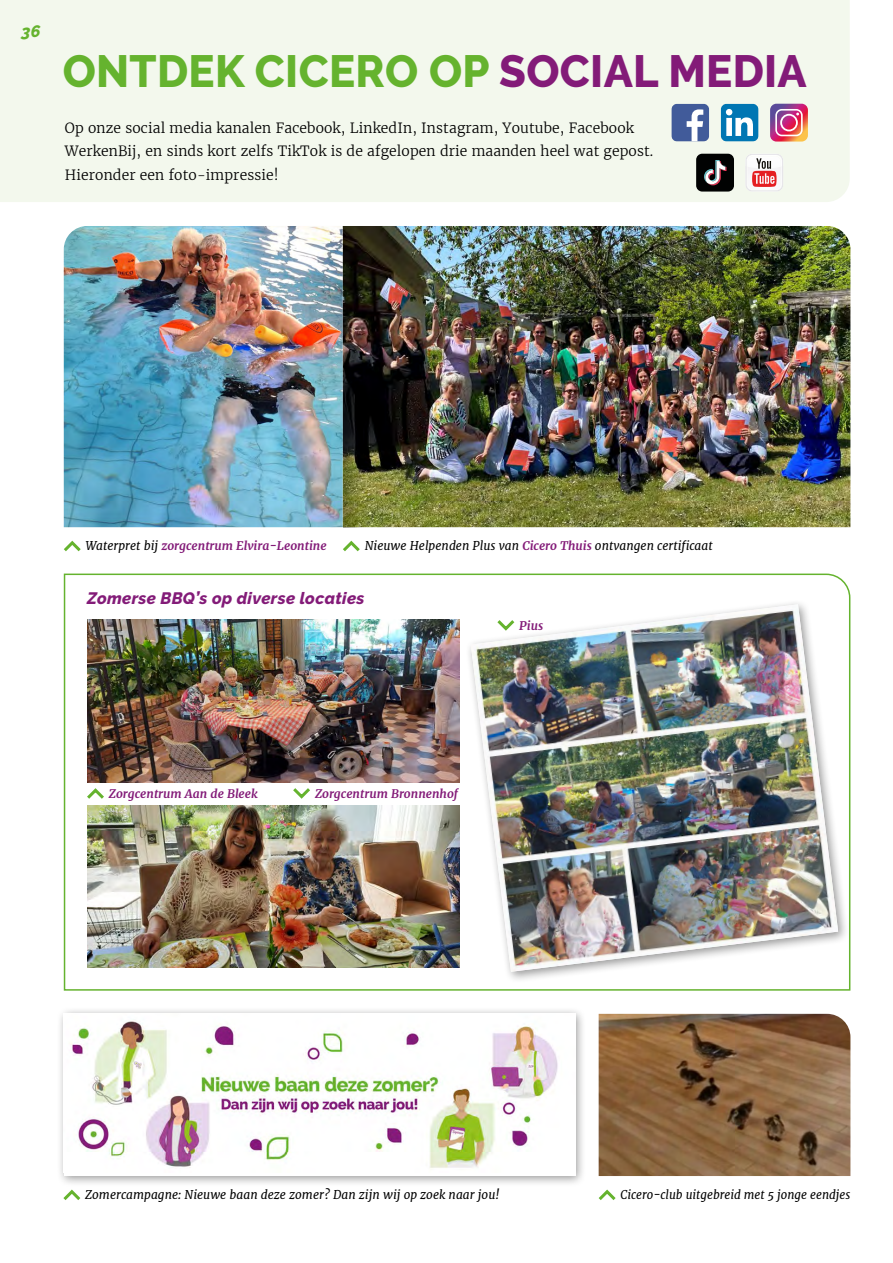
<style>
.page{position:relative;width:893px;height:1263px;background:#fff}
.page>*{position:absolute;margin:0;border:0;box-sizing:border-box;transform-origin:0 0}
.t1{font:800 45px "Raleway";letter-spacing:.005em;color:#65b32e}
.t2{font:italic 800 16.5px "Raleway";letter-spacing:.02em;color:#831b78}
.t3{font:italic 800 16.5px "Raleway";color:#65b32e}
.t4{font:300 13.95px/23.1px "Merriweather";letter-spacing:.01em;color:#000}
.t5{font:italic 12px "Merriweather";color:#000}
.t6{font:italic 700 12px "Merriweather";color:#831b78}
.s1{color:#831b78}
.s2{font-weight:400;color:#000}
.s3{font-weight:700;color:#831b78}
</style>
<div class="page">
<img style="left:64px;top:226px;width:786px;height:301px">
<div style="left:0;top:0;width:850px;height:202px;background:#f3f8ed"></div>
<div style="left:56px;top:1006px;width:530px;height:181px;background:#000;opacity:.4"></div>
<img style="left:64px;top:1014px;width:511px;height:159px">
<img style="left:63px;top:573px;width:788px;height:418px">
<div style="left:465px;top:599px;width:385px;height:384px;background:#fff"></div>
<img style="left:471px;top:604px;width:367px;height:368px">
<img style="left:599px;top:1014px;width:251px;height:162px">
<svg style="left:770px;top:104px;width:38px;height:38px"></svg>
<svg style="left:721px;top:104px;width:38px;height:38px"></svg>
<svg style="left:671px;top:104px;width:38px;height:38px"></svg>
<div style="left:696px;top:154px;width:38px;height:38px;background:#010202;border-radius:6px"></div>
<svg style="left:704px;top:160px;width:22px;height:25px"></svg>
<svg style="left:745px;top:154px;width:38px;height:38px"></svg>
<img style="left:343px;top:226px;width:23px;height:301px">
<svg style="left:343px;top:540px;width:17px;height:12px"></svg>
<svg style="left:64px;top:540px;width:17px;height:12px"></svg>
<svg style="left:84px;top:786px;width:23px;height:16px"></svg>
<svg style="left:290px;top:785px;width:23px;height:16px"></svg>
<svg style="left:494px;top:617px;width:24px;height:16px"></svg>
<svg style="left:598px;top:1189px;width:18px;height:11px"></svg>
<svg style="left:63px;top:1189px;width:18px;height:11px"></svg>
<p class="t3" style="left:22px;top:21px;width:21px">36</p>
<h1 class="t1" style="left:63px;top:46px;width:746px">ONTDEK CICERO OP <span class="s1">SOCIAL MEDIA</span></h1>
<p class="t4" style="left:65px;top:116px;width:590px">Op onze social media kanalen Facebook, LinkedIn, Instagram, Youtube, Facebook<br>WerkenBij, en sinds kort zelfs TikTok is de afgelopen drie maanden heel wat gepost.<br>Hieronder een foto-impressie!</p>
<p class="t6" style="left:86px;top:538px;width:243px"><span class="s2">Waterpret bij</span> zorgcentrum Elvira-Leontine</p>
<p class="t5" style="left:365px;top:538px;width:349px">Nieuwe Helpenden Plus van <span class="s3">Cicero Thuis</span> ontvangen certificaat</p>
<p class="t2" style="left:87px;top:589px;width:279px">Zomerse BBQ’s op diverse locaties</p>
<p class="t6" style="left:519px;top:617px;width:25px">Pius</p>
<p class="t6" style="left:109px;top:785px;width:150px">Zorgcentrum Aan de Bleek</p>
<p class="t6" style="left:315px;top:785px;width:144px">Zorgcentrum Bronnenhof</p>
<p class="t5" style="left:85px;top:1187px;width:416px">Zomercampagne: Nieuwe baan deze zomer? Dan zijn wij op zoek naar jou!</p>
<p class="t5" style="left:620px;top:1187px;width:231px">Cicero-club uitgebreid met 5 jonge eendjes</p>
</div>
